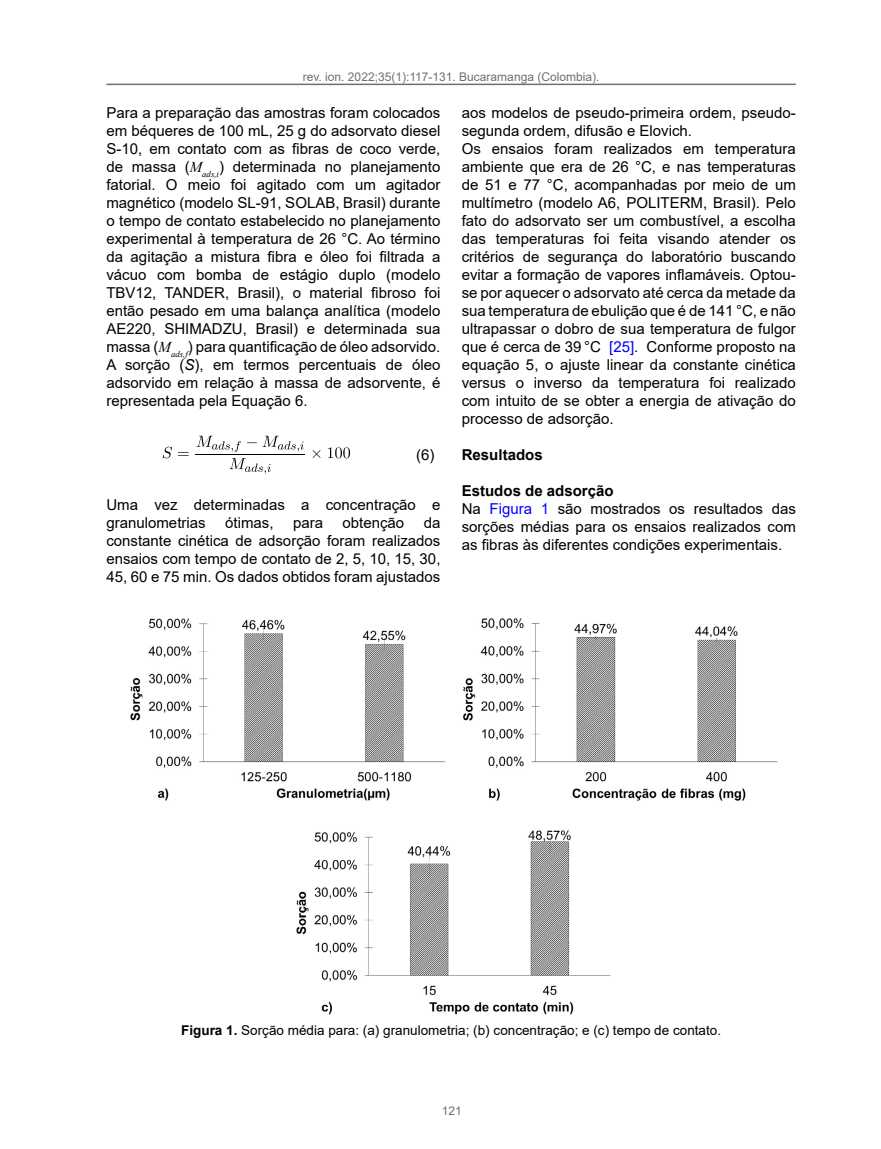
<style>
.page{position:relative;width:881px;height:1149px;background:#fff}
.page>*{position:absolute;margin:0;border:0;box-sizing:border-box;transform-origin:0 0}
.t1{font:15px/18px "Arial";color:#000}
.t2{font:700 15px "Arial";color:#000}
.t3{font:13.5px "Arial";color:#000}
.t4{font:12px "Arial";color:#706f6f}
.s1{font-family:"Times New Roman";font-style:italic}
.s2{font-style:italic}
.s3{color:#00f}
.s4{font-weight:700}
</style>
<div class="page">
<hr style="left:106px;top:84px;width:689px;height:1px;background:#706f6f">
<svg style="left:162px;top:446px;width:10px;height:12px"></svg>
<svg style="left:178px;top:452px;width:11px;height:4px"></svg>
<svg style="left:196px;top:435px;width:45px;height:17px"></svg>
<svg style="left:247px;top:435px;width:56px;height:16px"></svg>
<hr style="left:196px;top:453px;width:109px;height:1px;background:#000">
<svg style="left:229px;top:458px;width:41px;height:16px"></svg>
<svg style="left:312px;top:450px;width:8px;height:8px"></svg>
<svg style="left:328px;top:447px;width:22px;height:11px"></svg>
<img style="left:130px;top:618px;width:648px;height:397px">
<p class="t4" style="left:303px;top:69px;width:298px">rev. ion. 2022;35(1):117-131. Bucaramanga (Colombia).</p>
<p class="t1" style="left:106px;top:103px;width:335px;text-align:justify">Para a preparação das amostras foram colocados em béqueres de 100 mL, 25 g do adsorvato diesel S-10, em contato com as fibras de coco verde, de massa (<span class="s1">M</span><sub>ads,i</sub>) determinada no planejamento fatorial. O meio foi agitado com um agitador magnético (modelo SL-91, SOLAB, Brasil) durante o tempo de contato estabelecido no planejamento experimental à temperatura de 26 °C. Ao término da agitação a mistura fibra e óleo foi filtrada a vácuo com bomba de estágio duplo (modelo TBV12, TANDER, Brasil), o material fibroso foi então pesado em uma balança analítica (modelo AE220, SHIMADZU, Brasil) e determinada sua massa (<span class="s1">M</span><sub>ads,f</sub>) para quantificação de óleo adsorvido.<br>A sorção (<span class="s2">S</span>), em termos percentuais de óleo adsorvido em relação à massa de adsorvente, é representada pela Equação 6.</p>
<p class="t1" style="left:461px;top:103px;width:335px">aos modelos de pseudo-primeira ordem, pseudo&shy;segunda ordem, difusão e Elovich.<br>Os ensaios foram realizados em temperatura ambiente que era de 26 °C, e nas temperaturas de 51 e 77 °C, acompanhadas por meio de um multímetro (modelo A6, POLITERM, Brasil). Pelo fato do adsorvato ser um combustível, a escolha das temperaturas foi feita visando atender os critérios de segurança do laboratório buscando evitar a formação de vapores inflamáveis. Optou&shy;se por aquecer o adsorvato até cerca da metade da sua temperatura de ebulição que é de 141 °C, e não ultrapassar o dobro de sua temperatura de fulgor que é cerca de 39 °C <span class="s3">[25]</span>. Conforme proposto na equação 5, o ajuste linear da constante cinética versus o inverso da temperatura foi realizado com intuito de se obter a energia de ativação do processo de adsorção.</p>
<p class="t2" style="left:461px;top:444px;width:82px">Resultados</p>
<p class="t1" style="left:461px;top:481px;width:335px"><span class="s4">Estudos de adsorção<br></span>Na <span class="s3">Figura 1</span> são mostrados os resultados das sorções médias para os ensaios realizados com as fibras às diferentes condições experimentais.</p>
<p class="t1" style="left:416px;top:446px;width:20px">(6)</p>
<p class="t1" style="left:106px;top:495px;width:335px">Uma vez determinadas a concentração e granulometrias</p>
<p class="t1" style="left:225px;top:513px;width:50px">ótimas,</p>
<p class="t1" style="left:293px;top:513px;width:32px">para</p>
<p class="t1" style="left:342px;top:513px;width:63px">obtenção</p>
<p class="t1" style="left:106px;top:513px;width:335px;text-align:justify;text-indent:317px">da constante cinética de adsorção foram realizados ensaios com tempo de contato de 2, 5, 10, 15, 30, 45, 60 e 75 min. Os dados obtidos foram ajustados</p>
<p class="t3" style="left:181px;top:1020px;width:541px"><span class="s4">Figura 1.</span> Sorção média para: (a) granulometria; (b) concentração; e (c) tempo de contato.</p>
<p class="t4" style="left:442px;top:1102px;width:22px">121</p>
</div>
